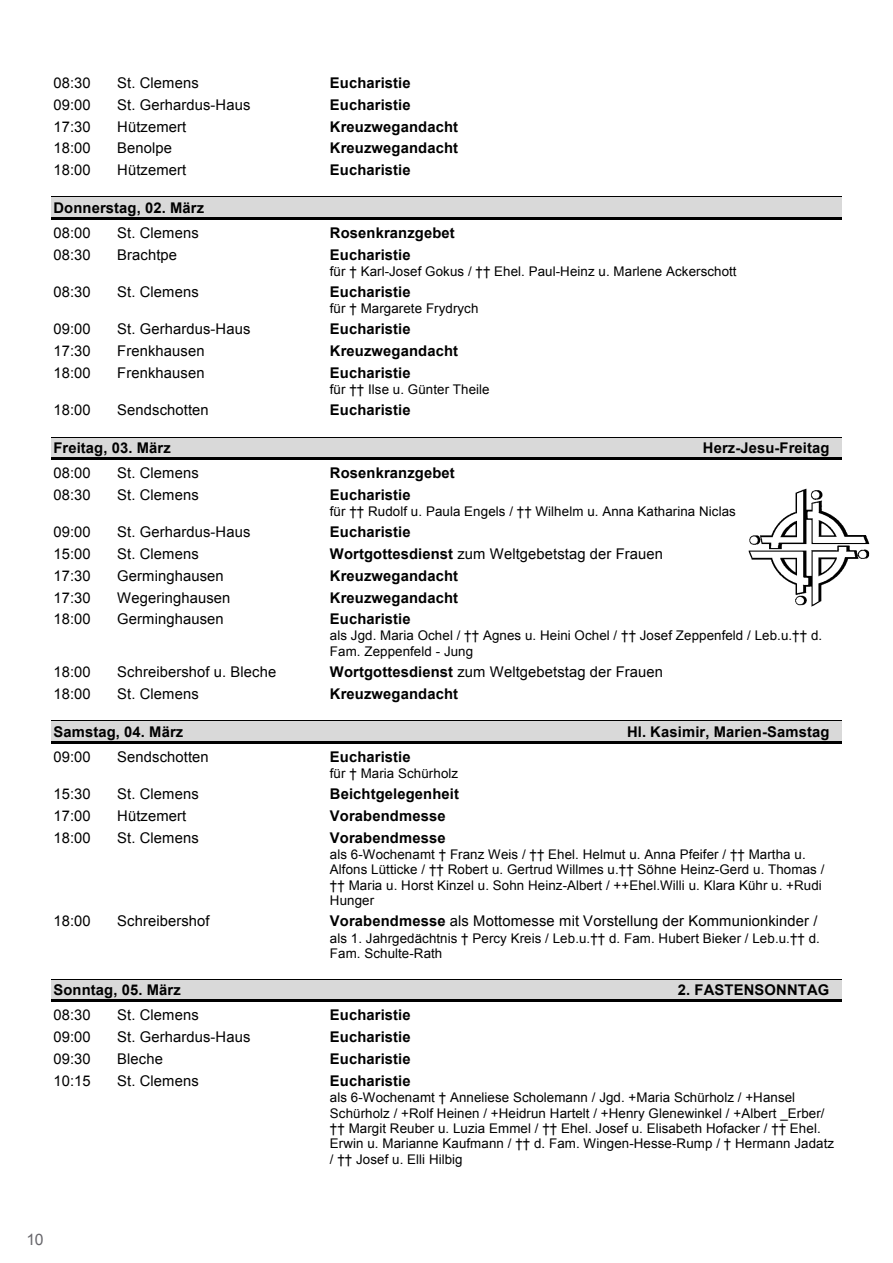
<style>
.page{position:relative;width:893px;height:1263px;background:#fff}
.page>*{position:absolute;margin:0;border:0;box-sizing:border-box;transform-origin:0 0}
.t1{font:15.75px "Arial";color:#68676c}
.t2{font:14.7px "Arial";letter-spacing:.01em;color:#000}
.t3{font:700 14.7px "Arial";letter-spacing:.01em;color:#000}
.t4{font:13.35px/15.5px "Arial";letter-spacing:.01em;color:#000}
.s1{font-weight:700}
</style>
<div class="page">
<div style="left:51px;top:197px;width:791px;height:20px;background:#d9d9d9"></div>
<hr style="left:51px;top:197px;width:791px;height:1px;background:#000">
<hr style="left:51px;top:217px;width:791px;height:3px;background:#000">
<div style="left:51px;top:437px;width:791px;height:21px;background:#d9d9d9"></div>
<hr style="left:51px;top:437px;width:791px;height:1px;background:#000">
<hr style="left:51px;top:458px;width:791px;height:2px;background:#000">
<div style="left:51px;top:721px;width:791px;height:20px;background:#d9d9d9"></div>
<hr style="left:51px;top:720px;width:791px;height:1px;background:#000">
<hr style="left:51px;top:741px;width:791px;height:2px;background:#000">
<div style="left:51px;top:980px;width:791px;height:20px;background:#d9d9d9"></div>
<hr style="left:51px;top:979px;width:791px;height:1px;background:#000">
<hr style="left:51px;top:1000px;width:791px;height:2px;background:#000">
<img style="left:748px;top:488px;width:121px;height:119px">
<p class="t2" style="left:53px;top:73px;width:39px">08:30</p>
<p class="t2" style="left:117px;top:73px;width:83px">St. Clemens</p>
<p class="t3" style="left:330px;top:73px;width:82px">Eucharistie</p>
<p class="t2" style="left:53px;top:95px;width:39px">09:00</p>
<p class="t2" style="left:117px;top:95px;width:135px">St. Gerhardus-Haus</p>
<p class="t3" style="left:330px;top:95px;width:82px">Eucharistie</p>
<p class="t2" style="left:53px;top:117px;width:39px">17:30</p>
<p class="t2" style="left:117px;top:117px;width:71px">Hützemert</p>
<p class="t3" style="left:330px;top:117px;width:130px">Kreuzwegandacht</p>
<p class="t2" style="left:53px;top:139px;width:39px">18:00</p>
<p class="t2" style="left:117px;top:139px;width:56px">Benolpe</p>
<p class="t3" style="left:330px;top:138px;width:130px">Kreuzwegandacht</p>
<p class="t2" style="left:53px;top:160px;width:39px">18:00</p>
<p class="t2" style="left:117px;top:160px;width:71px">Hützemert</p>
<p class="t3" style="left:330px;top:160px;width:82px">Eucharistie</p>
<p class="t3" style="left:53px;top:198px;width:152px">Donnerstag, 02. März</p>
<p class="t2" style="left:53px;top:223px;width:39px">08:00</p>
<p class="t2" style="left:117px;top:223px;width:83px">St. Clemens</p>
<p class="t3" style="left:330px;top:223px;width:126px">Rosenkranzgebet</p>
<p class="t2" style="left:53px;top:245px;width:39px">08:30</p>
<p class="t2" style="left:117px;top:245px;width:61px">Brachtpe</p>
<p class="t3" style="left:330px;top:245px;width:82px">Eucharistie</p>
<p class="t4" style="left:330px;top:263px;width:408px">für † Karl-Josef Gokus / †† Ehel. Paul-Heinz u. Marlene Ackerschott</p>
<p class="t2" style="left:53px;top:282px;width:39px">08:30</p>
<p class="t2" style="left:117px;top:282px;width:83px">St. Clemens</p>
<p class="t3" style="left:330px;top:282px;width:82px">Eucharistie</p>
<p class="t4" style="left:330px;top:301px;width:150px">für † Margarete Frydrych</p>
<p class="t2" style="left:53px;top:320px;width:39px">09:00</p>
<p class="t2" style="left:117px;top:320px;width:135px">St. Gerhardus-Haus</p>
<p class="t3" style="left:330px;top:319px;width:82px">Eucharistie</p>
<p class="t2" style="left:53px;top:342px;width:39px">17:30</p>
<p class="t2" style="left:117px;top:342px;width:89px">Frenkhausen</p>
<p class="t3" style="left:330px;top:341px;width:130px">Kreuzwegandacht</p>
<p class="t2" style="left:53px;top:363px;width:39px">18:00</p>
<p class="t2" style="left:117px;top:363px;width:89px">Frenkhausen</p>
<p class="t3" style="left:330px;top:363px;width:82px">Eucharistie</p>
<p class="t4" style="left:330px;top:382px;width:161px">für †† Ilse u. Günter Theile</p>
<p class="t2" style="left:53px;top:400px;width:39px">18:00</p>
<p class="t2" style="left:117px;top:400px;width:93px">Sendschotten</p>
<p class="t3" style="left:330px;top:400px;width:82px">Eucharistie</p>
<p class="t3" style="left:53px;top:438px;width:119px">Freitag, 03. März</p>
<p class="t3" style="left:703px;top:438px;width:128px">Herz-Jesu-Freitag</p>
<p class="t2" style="left:53px;top:463px;width:39px">08:00</p>
<p class="t2" style="left:117px;top:463px;width:83px">St. Clemens</p>
<p class="t3" style="left:330px;top:463px;width:126px">Rosenkranzgebet</p>
<p class="t2" style="left:53px;top:485px;width:39px">08:30</p>
<p class="t2" style="left:117px;top:485px;width:83px">St. Clemens</p>
<p class="t3" style="left:330px;top:485px;width:82px">Eucharistie</p>
<p class="t4" style="left:330px;top:503px;width:407px">für †† Rudolf u. Paula Engels / †† Wilhelm u. Anna Katharina Niclas</p>
<p class="t2" style="left:53px;top:522px;width:39px">09:00</p>
<p class="t2" style="left:117px;top:522px;width:135px">St. Gerhardus-Haus</p>
<p class="t3" style="left:330px;top:522px;width:82px">Eucharistie</p>
<p class="t2" style="left:53px;top:544px;width:39px">15:00</p>
<p class="t2" style="left:117px;top:544px;width:83px">St. Clemens</p>
<p class="t2" style="left:330px;top:544px;width:335px"><span class="s1">Wortgottesdienst</span> zum Weltgebetstag der Frauen</p>
<p class="t2" style="left:53px;top:566px;width:39px">17:30</p>
<p class="t2" style="left:117px;top:566px;width:108px">Germinghausen</p>
<p class="t3" style="left:330px;top:566px;width:130px">Kreuzwegandacht</p>
<p class="t2" style="left:53px;top:588px;width:39px">17:30</p>
<p class="t2" style="left:117px;top:588px;width:115px">Wegeringhausen</p>
<p class="t3" style="left:330px;top:588px;width:130px">Kreuzwegandacht</p>
<p class="t2" style="left:53px;top:609px;width:39px">18:00</p>
<p class="t2" style="left:117px;top:609px;width:108px">Germinghausen</p>
<p class="t3" style="left:330px;top:609px;width:82px">Eucharistie</p>
<p class="t4" style="left:330px;top:628px;width:494px">als Jgd. Maria Ochel / †† Agnes u. Heini Ochel / †† Josef Zeppenfeld / Leb.u.†† d.<br>Fam. Zeppenfeld - Jung</p>
<p class="t2" style="left:53px;top:662px;width:39px">18:00</p>
<p class="t2" style="left:117px;top:662px;width:161px">Schreibershof u. Bleche</p>
<p class="t2" style="left:330px;top:662px;width:335px"><span class="s1">Wortgottesdienst</span> zum Weltgebetstag der Frauen</p>
<p class="t2" style="left:53px;top:684px;width:39px">18:00</p>
<p class="t2" style="left:117px;top:684px;width:83px">St. Clemens</p>
<p class="t3" style="left:330px;top:684px;width:130px">Kreuzwegandacht</p>
<p class="t3" style="left:53px;top:722px;width:131px">Samstag, 04. März</p>
<p class="t3" style="left:627px;top:722px;width:204px">Hl. Kasimir, Marien-Samstag</p>
<p class="t2" style="left:53px;top:747px;width:39px">09:00</p>
<p class="t2" style="left:117px;top:747px;width:93px">Sendschotten</p>
<p class="t3" style="left:330px;top:747px;width:82px">Eucharistie</p>
<p class="t4" style="left:330px;top:765px;width:130px">für † Maria Schürholz</p>
<p class="t2" style="left:53px;top:784px;width:39px">15:30</p>
<p class="t2" style="left:117px;top:784px;width:83px">St. Clemens</p>
<p class="t3" style="left:330px;top:784px;width:131px">Beichtgelegenheit</p>
<p class="t2" style="left:53px;top:806px;width:39px">17:00</p>
<p class="t2" style="left:117px;top:806px;width:71px">Hützemert</p>
<p class="t3" style="left:330px;top:806px;width:117px">Vorabendmesse</p>
<p class="t2" style="left:53px;top:828px;width:39px">18:00</p>
<p class="t2" style="left:117px;top:828px;width:83px">St. Clemens</p>
<p class="t3" style="left:330px;top:828px;width:117px">Vorabendmesse</p>
<p class="t4" style="left:330px;top:846px;width:496px">als 6-Wochenamt † Franz Weis / †† Ehel. Helmut u. Anna Pfeifer / †† Martha u.<br>Alfons Lütticke / †† Robert u. Gertrud Willmes u.†† Söhne Heinz-Gerd u. Thomas / †† Maria u. Horst Kinzel u. Sohn Heinz-Albert / ++Ehel.Willi u. Klara Kühr u. +Rudi Hunger</p>
<p class="t2" style="left:53px;top:911px;width:39px">18:00</p>
<p class="t2" style="left:117px;top:911px;width:94px">Schreibershof</p>
<p class="t2" style="left:330px;top:911px;width:489px"><span class="s1">Vorabendmesse</span> als Mottomesse mit Vorstellung der Kommunionkinder /</p>
<p class="t4" style="left:330px;top:930px;width:491px">als 1. Jahrgedächtnis † Percy Kreis / Leb.u.†† d. Fam. Hubert Bieker / Leb.u.†† d.<br>Fam. Schulte-Rath</p>
<p class="t3" style="left:53px;top:980px;width:129px">Sonntag, 05. März</p>
<p class="t3" style="left:678px;top:980px;width:153px">2. FASTENSONNTAG</p>
<p class="t2" style="left:53px;top:1005px;width:39px">08:30</p>
<p class="t2" style="left:117px;top:1005px;width:83px">St. Clemens</p>
<p class="t3" style="left:330px;top:1005px;width:82px">Eucharistie</p>
<p class="t2" style="left:53px;top:1027px;width:39px">09:00</p>
<p class="t2" style="left:117px;top:1027px;width:135px">St. Gerhardus-Haus</p>
<p class="t3" style="left:330px;top:1027px;width:82px">Eucharistie</p>
<p class="t2" style="left:53px;top:1049px;width:39px">09:30</p>
<p class="t2" style="left:117px;top:1049px;width:47px">Bleche</p>
<p class="t3" style="left:330px;top:1049px;width:82px">Eucharistie</p>
<p class="t2" style="left:53px;top:1071px;width:39px">10:15</p>
<p class="t2" style="left:117px;top:1071px;width:83px">St. Clemens</p>
<p class="t3" style="left:330px;top:1071px;width:82px">Eucharistie</p>
<p class="t4" style="left:330px;top:1089px;width:506px">als 6-Wochenamt † Anneliese Scholemann / Jgd. +Maria Schürholz / +Hansel Schürholz / +Rolf Heinen / +Heidrun Hartelt / +Henry Glenewinkel / +Albert _Erber/ †† Margit Reuber u. Luzia Emmel / †† Ehel. Josef u. Elisabeth Hofacker / †† Ehel.<br>Erwin u. Marianne Kaufmann / †† d. Fam. Wingen-Hesse-Rump / † Hermann Jadatz / †† Josef u. Elli Hilbig</p>
<p class="t1" style="left:27px;top:1229px;width:19px">10</p>
</div>
